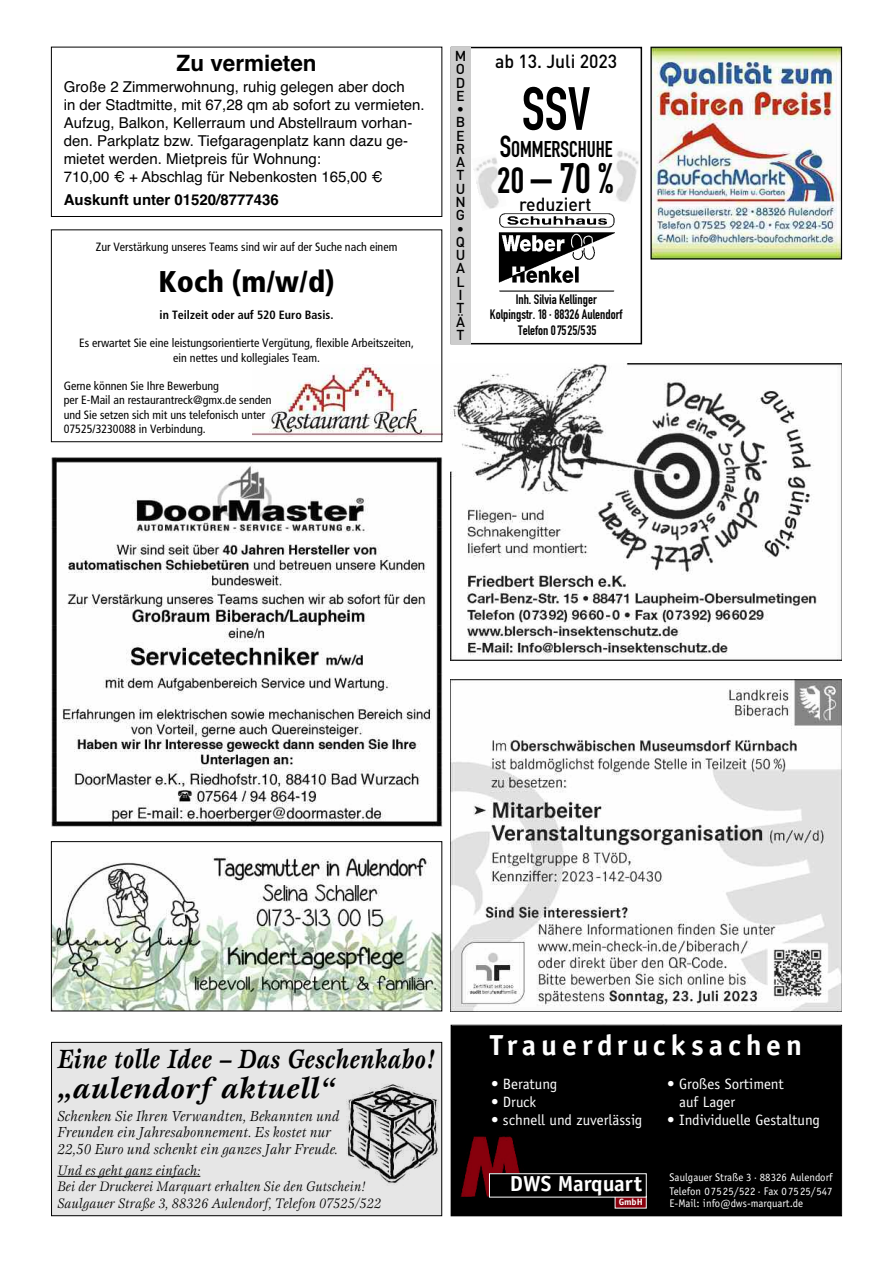
<style>
.page{position:relative;width:893px;height:1263px;background:#fff}
.page>*{position:absolute;margin:0;border:0;box-sizing:border-box;transform-origin:0 0}
.t1{font:60px "DIN Engschrift Std";color:#000;scale:.94 1}
.t2{font:42px "DIN Engschrift Std";color:#000}
.t3{font:italic 700 30px "Esprit";letter-spacing:.015em;color:#000}
.t4{font:900 condensed 30px "Frutiger LT Std";color:#000}
.t5{font:700 28.95px "Officina Sans";letter-spacing:.165em;color:#fff}
.t6{font:italic 700 27.3px "Esprit";letter-spacing:.015em;color:#000;scale:.84 1}
.t7{font:22.5px "DIN Engschrift Std";color:#000;scale:.94 1}
.t8{font:700 22.5px "Helvetica";color:#000}
.t9{font:700 21.75px "Officina Sans";color:#fff}
.t10{font:500 18.75px "DIN";color:#000;scale:.94 1}
.t11{font:15px/18px "Helvetica";color:#000}
.t12{font:italic 15px/16.5px "Esprit";letter-spacing:.015em;color:#000;scale:.93 1}
.t13{font:15px/18px "Officina Sans";color:#fff}
.t14{font:700 15px "Helvetica";color:#000}
.t15{font:italic 14.25px/16.5px "Esprit";letter-spacing:.015em;color:#000;scale:.93 1}
.t16{font:500 14.25px/13.4px "DIN";color:#000}
.t17{font:13.5px/15.8px "DIN Engschrift Std";color:#000;text-align:center}
.t18{font:condensed 12px/14.4px "Frutiger LT Std";color:#000;text-align:center}
.t19{font:700 condensed 12px "Frutiger LT Std";color:#000}
.t20{font:11.1px/13px "Officina Sans";letter-spacing:.005em;color:#fff;text-align:justify}
.t21{font:700 9.15px "Officina Sans";color:#fff;scale:1.05 1}
.s1{font-size:30px}
.s2{font-size:36px}
</style>
<div class="page">
<div style="left:51px;top:47px;width:391px;height:170px;border:1px solid #000"></div>
<img style="left:253px;top:364px;width:187px;height:73px">
<div style="left:51px;top:229px;width:391px;height:213px;border:1px solid #000"></div>
<img style="left:51px;top:457px;width:391px;height:370px">
<img style="left:53px;top:856px;width:387px;height:153px">
<div style="left:51px;top:841px;width:391px;height:170px;border:1px solid #000"></div>
<img style="left:473px;top:157px;width:26px;height:52px">
<img style="left:616px;top:150px;width:23px;height:52px">
<div style="left:451px;top:47px;width:191px;height:297px;border:2px solid #000"></div>
<img style="left:498px;top:214px;width:117px;height:78px">
<div style="left:451px;top:47px;width:19px;height:297px;background:#ccc"></div>
<img style="left:653px;top:49px;width:187px;height:208px">
<div style="left:651px;top:47px;width:191px;height:212px;border:1px solid #000"></div>
<img style="left:451px;top:363px;width:391px;height:298px">
<img style="left:451px;top:680px;width:391px;height:331px">
<div style="left:52px;top:1043px;width:389px;height:172px;background:#e6e6e6"></div>
<div style="left:51px;top:1042px;width:391px;height:174px;border:1px solid #000"></div>
<hr style="left:57px;top:1176px;width:143px;height:1px;background:#000">
<img style="left:346px;top:1084px;width:92px;height:101px">
<div style="left:451px;top:1025px;width:390px;height:190px;background:#000"></div>
<img style="left:450px;top:1025px;width:393px;height:48px">
<div style="left:615px;top:1196px;width:31px;height:12px;background:#88000d"></div>
<img style="left:460px;top:1136px;width:66px;height:62px">
<div style="left:490px;top:1174px;width:156px;height:23px;background:#000"></div>
<h3 class="t8" style="left:177px;top:50px;width:142px">Zu vermieten</h3>
<p class="t11" style="left:64px;top:78px;width:362px">Große 2 Zimmerwohnung, ruhig gelegen aber doch<br>in der Stadtmitte, mit 67,28 qm ab sofort zu vermieten.<br>Aufzug, Balkon, Kellerraum und Abstellraum vorhan&shy;den. Parkplatz bzw. Tiefgaragenplatz kann dazu ge&shy;mietet werden. Mietpreis für Wohnung:<br>710,00 € + Abschlag für Nebenkosten 165,00 €</p>
<p class="t14" style="left:64px;top:191px;width:217px">Auskunft unter 01520/8777436</p>
<p class="t18" style="left:96px;top:241px;width:303px">Zur Verstärkung unseres Teams sind wir auf der Suche nach einem</p>
<h3 class="t4" style="left:159px;top:269px;width:178px">Koch (m/w/d)</h3>
<p class="t19" style="left:160px;top:310px;width:175px">in Teilzeit oder auf 520 Euro Basis.</p>
<p class="t18" style="left:79px;top:337px;width:336px">Es erwartet Sie eine leistungsorientierte Vergütung, flexible Arbeitszeiten, ein nettes und kollegiales Team.</p>
<p class="t18" style="left:64px;top:380px;width:209px;text-align:left">Gerne können Sie Ihre Bewerbung<br>per E-Mail an restaurantreck@gmx.de senden und Sie setzen sich mit uns telefonisch unter 07525/3230088 in Verbindung.</p>
<p class="t16" style="left:455px;top:49px;width:13px">M<br>O<br>D<br>E •<br>B<br>E<br>R<br>A<br>T<br>U<br>N<br>G •<br>Q<br>U<br>A<br>L<br>I<br>T<br>Ä<br>T</p>
<h3 class="t10" style="left:495px;top:51px;width:131px">ab 13. Juli 2023</h3>
<h1 class="t1" style="left:522px;top:87px;width:75px">SSV</h1>
<h3 class="t7" style="left:500px;top:141px;width:122px"><span class="s1">S</span>OMMERSCHUHE</h3>
<h2 class="t2" style="left:497px;top:163px;width:118px"><span class="s2">20</span>–70%</h2>
<h3 class="t10" style="left:519px;top:193px;width:79px">reduziert</h3>
<p class="t17" style="left:490px;top:292px;width:134px">Inh. Silvia Kellinger<br>Kolpingstr. 18 · 88326 Aulendorf<br>Telefon 07525/535</p>
<h3 class="t6" style="left:57px;top:1049px;width:451px">Eine tolle Idee – Das Geschenkabo!</h3>
<h3 class="t3" style="left:57px;top:1077px;width:279px">„aulendorf aktuell“</h3>
<p class="t12" style="left:57px;top:1109px;width:305px">Schenken Sie Ihren Verwandten, Bekannten und<br>Freunden ein Jahresabonnement. Es kostet nur<br>22,50 Euro und schenkt ein ganzes Jahr Freude.</p>
<p class="t15" style="left:57px;top:1163px;width:350px">Und es geht ganz einfach:<br>Bei der Druckerei Marquart erhalten Sie den Gutschein!<br>Saulgauer Straße 3, 88326 Aulendorf, Telefon 07525/522</p>
<h3 class="t5" style="left:490px;top:1034px;width:314px">Trauerdrucksachen</h3>
<p class="t13" style="left:491px;top:1076px;width:68px">• Beratung</p>
<p class="t13" style="left:491px;top:1094px;width:47px">• Druck</p>
<p class="t13" style="left:491px;top:1112px;width:153px">• schnell und zuverlässig</p>
<p class="t13" style="left:679px;top:1076px;width:106px;text-indent:-12px">• Großes Sortiment auf Lager</p>
<p class="t13" style="left:667px;top:1112px;width:154px">• Individuelle Gestaltung</p>
<h3 class="t9" style="left:510px;top:1175px;width:134px">DWS Marquart</h3>
<p class="t20" style="left:670px;top:1172px;width:165px">Saulgauer Straße 3· 88326 Aulendorf Telefon 07525/522· Fax 07525/547<br>E-Mail: info@dws-marquart.de</p>
<p class="t21" style="left:619px;top:1199px;width:25px">GmbH</p>
</div>
